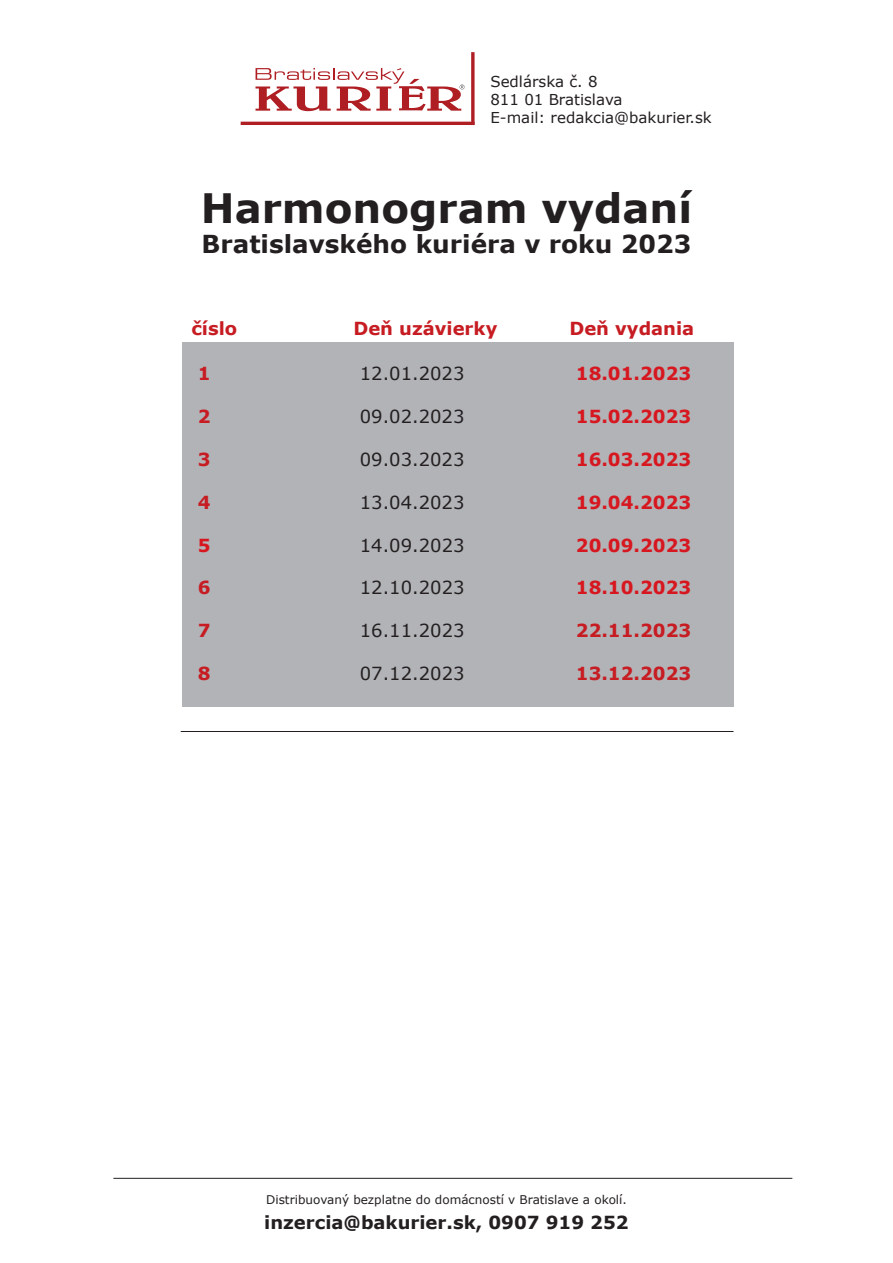
<style>
.page{position:relative;width:893px;height:1263px;background:#fff}
.page>*{position:absolute;margin:0;border:0;box-sizing:border-box;transform-origin:0 0}
.t1{font:700 40.5px "Verdana";color:#231f20}
.t2{font:700 24.75px "Verdana";color:#231f20}
.t3{font:18px "Verdana";color:#231f20}
.t4{font:700 18px "Verdana";color:#d7171f}
.t5{font:700 18px "Verdana";color:#c61c22}
.t6{font:700 18px "Verdana";color:#231f20}
.t7{font:15px/18px "Verdana";color:#231f20}
.t8{font:12px "Verdana";color:#231f20}
</style>
<div class="page">
<div style="left:182px;top:342px;width:551px;height:365px;background:#b2b3b7"></div>
<hr style="left:241px;top:122px;width:233px;height:3px;background:#af1e22">
<svg style="left:471px;top:52px;width:4px;height:73px"></svg>
<svg style="left:255px;top:68px;width:210px;height:43px"></svg>
<hr style="left:113px;top:1178px;width:679px;height:1px;background:#231f20">
<hr style="left:181px;top:731px;width:552px;height:1px;background:#231f20">
<p class="t7" style="left:490px;top:72px;width:223px">Sedlárska č. 8<br>811 01 Bratislava<br>E-mail: redakcia@bakurier.sk</p>
<h1 class="t1" style="left:201px;top:183px;width:493px">Harmonogram vydaní</h1>
<h2 class="t2" style="left:202px;top:228px;width:491px">Bratislavského kuriéra v roku 2023</h2>
<p class="t5" style="left:191px;top:317px;width:47px">číslo</p>
<p class="t5" style="left:353px;top:317px;width:145px">Deň uzávierky</p>
<p class="t5" style="left:569px;top:317px;width:126px">Deň vydania</p>
<p class="t5" style="left:198px;top:362px;width:14px">1</p>
<p class="t3" style="left:360px;top:362px;width:106px">12.01.2023</p>
<p class="t4" style="left:576px;top:362px;width:117px">18.01.2023</p>
<p class="t5" style="left:198px;top:405px;width:14px">2</p>
<p class="t3" style="left:360px;top:405px;width:106px">09.02.2023</p>
<p class="t4" style="left:576px;top:405px;width:117px">15.02.2023</p>
<p class="t5" style="left:198px;top:448px;width:14px">3</p>
<p class="t3" style="left:360px;top:448px;width:106px">09.03.2023</p>
<p class="t4" style="left:576px;top:448px;width:117px">16.03.2023</p>
<p class="t5" style="left:198px;top:491px;width:14px">4</p>
<p class="t3" style="left:360px;top:491px;width:106px">13.04.2023</p>
<p class="t4" style="left:576px;top:491px;width:117px">19.04.2023</p>
<p class="t4" style="left:198px;top:533px;width:14px">5</p>
<p class="t3" style="left:360px;top:533px;width:106px">14.09.2023</p>
<p class="t4" style="left:576px;top:533px;width:117px">20.09.2023</p>
<p class="t5" style="left:198px;top:576px;width:14px">6</p>
<p class="t3" style="left:360px;top:576px;width:106px">12.10.2023</p>
<p class="t4" style="left:576px;top:576px;width:117px">18.10.2023</p>
<p class="t5" style="left:198px;top:619px;width:14px">7</p>
<p class="t3" style="left:360px;top:619px;width:106px">16.11.2023</p>
<p class="t5" style="left:576px;top:619px;width:117px">22.11.2023</p>
<p class="t5" style="left:198px;top:662px;width:14px">8</p>
<p class="t3" style="left:360px;top:662px;width:106px">07.12.2023</p>
<p class="t5" style="left:576px;top:662px;width:117px">13.12.2023</p>
<p class="t8" style="left:266px;top:1192px;width:362px">Distribuovaný bezplatne do domácností v Bratislave a okolí.</p>
<p class="t6" style="left:264px;top:1210px;width:366px">inzercia@bakurier.sk, 0907 919 252</p>
</div>
